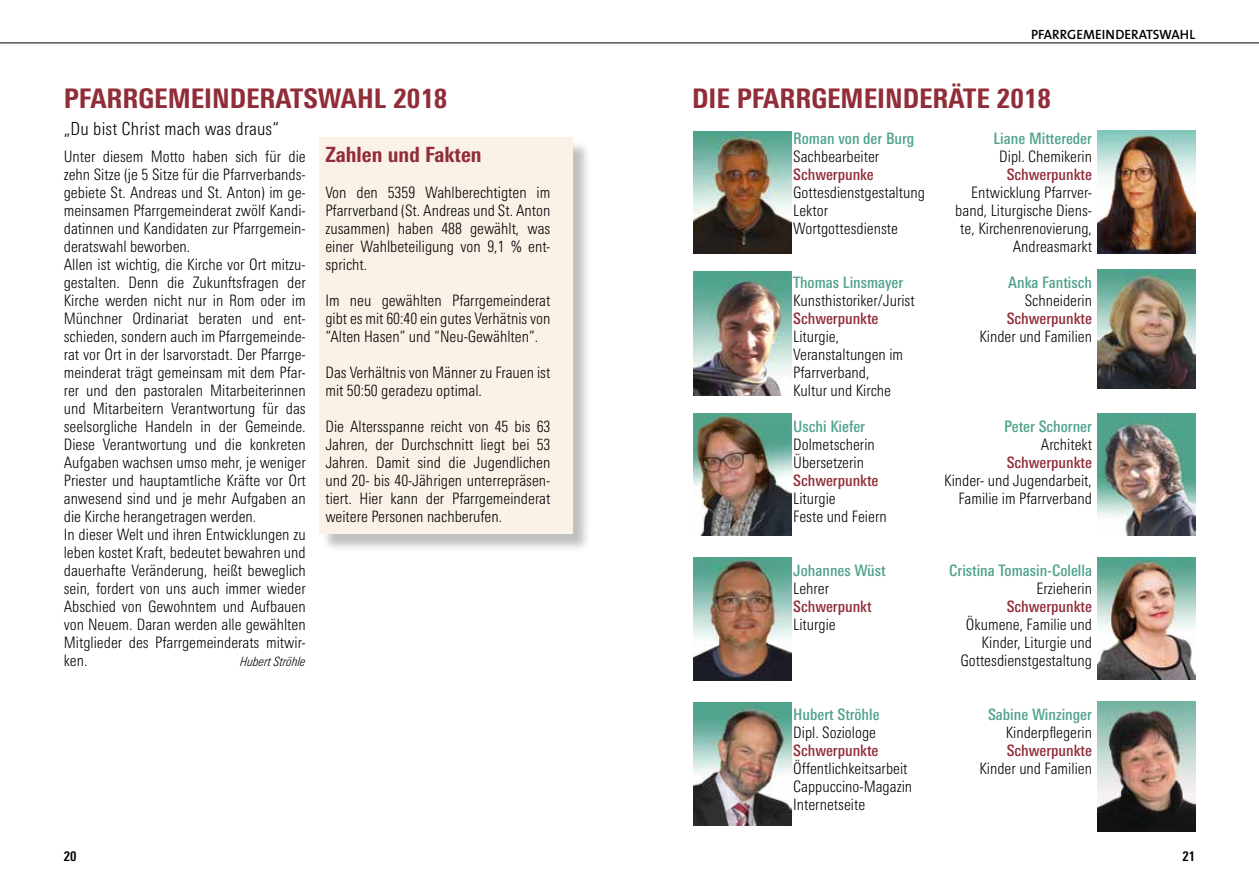
<style>
.page{position:relative;width:1259px;height:893px;background:#fff}
.page>*{position:absolute;margin:0;border:0;box-sizing:border-box;transform-origin:0 0}
.t1{font:800 condensed 27px "Linotype Univers";color:#912d38}
.t2{font:800 condensed 21px "Linotype Univers";color:#912d38}
.t3{font:300 condensed 18px "Linotype Univers";letter-spacing:.01em;color:#000}
.t4{font:300 condensed 15.75px/18px "Linotype Univers";color:#000}
.t5{font:500 condensed 15.75px "Linotype Univers";color:#50a28c}
.t6{font:500 condensed 15.75px "Linotype Univers";color:#912d38}
.t7{font:600 13.5px "The Sans";color:#000}
.t8{font:700 condensed 13.5px "Linotype Univers";color:#000}
.t9{font:italic 300 condensed 12.75px "Linotype Univers";color:#000}
</style>
<div class="page">
<hr style="left:0;top:43px;width:1259px;height:1px;background:#000">
<div style="left:321px;top:140px;width:270px;height:413px;background:#000;opacity:.25"></div>
<div style="left:319px;top:138px;width:253px;height:396px;background:#faf1e7"></div>
<img style="left:1097px;top:557px;width:98px;height:122px">
<img style="left:693px;top:703px;width:98px;height:122px">
<img style="left:693px;top:557px;width:98px;height:123px">
<img style="left:1097px;top:131px;width:98px;height:122px">
<img style="left:693px;top:271px;width:98px;height:124px">
<img style="left:1097px;top:413px;width:98px;height:123px">
<img style="left:693px;top:131px;width:98px;height:122px">
<img style="left:1097px;top:701px;width:98px;height:131px">
<img style="left:693px;top:413px;width:98px;height:123px">
<img style="left:1097px;top:269px;width:98px;height:119px">
<h1 class="t1" style="left:64px;top:82px;width:385px">PFARRGEMEINDERATSWAHL 2018</h1>
<p class="t3" style="left:64px;top:118px;width:217px">„Du bist Christ mach was draus“</p>
<p class="t4" style="left:64px;top:147px;width:243px">Unter diesem Motto haben sich für die zehn Sitze (je 5 Sitze für die Pfarrverbands&shy;gebiete St. Andreas und St. Anton) im ge&shy;meinsamen Pfarrgemeinderat zwölf Kandi&shy;datinnen und Kandidaten zur Pfarrgemein&shy;deratswahl beworben.<br>Allen ist wichtig, die Kirche vor Ort mitzu&shy;gestalten. Denn die Zukunftsfragen der Kirche werden nicht nur in Rom oder im Münchner Ordinariat beraten und ent&shy;schieden, sondern auch im Pfarrgemeinde&shy;rat vor Ort in der Isarvorstadt. Der Pfarrge&shy;meinderat trägt gemeinsam mit dem Pfar&shy;rer und den pastoralen Mitarbeiterinnen und Mitarbeitern Verantwortung für das seelsorgliche Handeln in der Gemeinde.<br>Diese Verantwortung und die konkreten Aufgaben wachsen umso mehr, je weniger Priester und hauptamtliche Kräfte vor Ort anwesend sind und je mehr Aufgaben an die Kirche herangetragen werden.<br>In dieser Welt und ihren Entwicklungen zu leben kostet Kraft, bedeutet bewahren und dauerhafte Veränderung, heißt beweglich sein, fordert von uns auch immer wieder Abschied von Gewohntem und Aufbauen von Neuem. Daran werden alle gewählten Mitglieder des Pfarrgemeinderats mitwir&shy;ken.</p>
<h2 class="t2" style="left:325px;top:142px;width:158px">Zahlen und Fakten</h2>
<p class="t4" style="left:325px;top:183px;width:227px;text-align:justify">Von den 5359 Wahlberechtigten im Pfarrverband (St. Andreas und St. Anton zusammen) haben 488 gewählt, was einer Wahlbeteiligung von 9,1 % ent&shy;spricht.</p>
<p class="t4" style="left:325px;top:291px;width:227px;text-align:justify">Im neu gewählten Pfarrgemeinderat gibt es mit 60:40 ein gutes Verhätnis von “Alten Hasen” und “Neu-Gewählten”.</p>
<p class="t4" style="left:325px;top:363px;width:227px">Das Verhältnis von Männer zu Frauen ist mit 50:50 geradezu optimal.</p>
<p class="t4" style="left:325px;top:417px;width:227px;text-align:justify">Die Altersspanne reicht von 45 bis 63<br>Jahren, der Durchschnitt liegt bei 53<br>Jahren. Damit sind die Jugendlichen und 20- bis 40-Jährigen unterrepräsen&shy;tiert. Hier kann der Pfarrgemeinderat weitere Personen nachberufen.</p>
<p class="t9" style="left:240px;top:654px;width:67px">Hubert Ströhle</p>
<p class="t7" style="left:1031px;top:23px;width:166px">PFARRGEMEINDERATSWAHL</p>
<h1 class="t1" style="left:692px;top:82px;width:360px">DIE PFARRGEMEINDERÄTE 2018</h1>
<p class="t5" style="left:793px;top:129px;width:122px">Roman von der Burg</p>
<p class="t4" style="left:793px;top:147px;width:88px">Sachbearbeiter</p>
<p class="t6" style="left:793px;top:165px;width:82px">Schwerpunke</p>
<p class="t4" style="left:793px;top:183px;width:133px">Gottesdienstgestaltung<br>Lektor<br>Wortgottesdienste</p>
<p class="t5" style="left:793px;top:273px;width:111px">Thomas Linsmayer</p>
<p class="t4" style="left:793px;top:291px;width:123px">Kunsthistoriker/Jurist</p>
<p class="t6" style="left:793px;top:309px;width:87px">Schwerpunkte</p>
<p class="t4" style="left:793px;top:327px;width:111px">Liturgie,<br>Veranstaltungen im<br>Pfarrverband,<br>Kultur und Kirche</p>
<p class="t5" style="left:793px;top:417px;width:73px">Uschi Kiefer</p>
<p class="t4" style="left:793px;top:435px;width:83px">Dolmetscherin<br>Übersetzerin</p>
<p class="t6" style="left:793px;top:471px;width:87px">Schwerpunkte</p>
<p class="t4" style="left:793px;top:489px;width:95px">Liturgie<br>Feste und Feiern</p>
<p class="t5" style="left:793px;top:561px;width:94px">Johannes Wüst</p>
<p class="t4" style="left:793px;top:579px;width:37px">Lehrer</p>
<p class="t6" style="left:793px;top:597px;width:80px">Schwerpunkt</p>
<p class="t4" style="left:793px;top:616px;width:44px">Liturgie</p>
<p class="t5" style="left:793px;top:705px;width:88px">Hubert Ströhle</p>
<p class="t4" style="left:793px;top:723px;width:84px">Dipl. Soziologe</p>
<p class="t6" style="left:793px;top:741px;width:87px">Schwerpunkte</p>
<p class="t4" style="left:793px;top:760px;width:121px">Öffentlichkeitsarbeit<br>Cappuccino-Magazin<br>Internetseite</p>
<p class="t5" style="left:993px;top:129px;width:100px">Liane Mittereder</p>
<p class="t4" style="left:999px;top:147px;width:94px">Dipl. Chemikerin</p>
<p class="t6" style="left:1006px;top:165px;width:87px">Schwerpunkte</p>
<p class="t4" style="left:955px;top:183px;width:138px;text-align:right">Entwicklung Pfarrver&shy;band, Liturgische Diens&shy;te, Kirchenrenovierung,<br>Andreasmarkt</p>
<p class="t5" style="left:1008px;top:273px;width:85px">Anka Fantisch</p>
<p class="t4" style="left:1024px;top:291px;width:69px">Schneiderin</p>
<p class="t6" style="left:1006px;top:309px;width:87px">Schwerpunkte</p>
<p class="t4" style="left:979px;top:327px;width:114px">Kinder und Familien</p>
<p class="t5" style="left:1004px;top:417px;width:89px">Peter Schorner</p>
<p class="t4" style="left:1041px;top:435px;width:53px">Architekt</p>
<p class="t6" style="left:1006px;top:453px;width:87px">Schwerpunkte</p>
<p class="t4" style="left:944px;top:471px;width:149px;text-align:right">Kinder- und Jugendarbeit,<br>Familie im Pfarrverband</p>
<p class="t5" style="left:949px;top:561px;width:144px">Cristina Tomasin-Colella</p>
<p class="t4" style="left:1036px;top:579px;width:57px">Erzieherin</p>
<p class="t6" style="left:1006px;top:597px;width:87px">Schwerpunkte</p>
<p class="t4" style="left:960px;top:615px;width:133px;text-align:right">Ökumene, Familie und<br>Kinder, Liturgie und<br>Gottesdienstgestaltung</p>
<p class="t5" style="left:988px;top:705px;width:105px">Sabine Winzinger</p>
<p class="t4" style="left:1005px;top:723px;width:88px">Kinderpflegerin</p>
<p class="t6" style="left:1006px;top:741px;width:87px">Schwerpunkte</p>
<p class="t4" style="left:979px;top:759px;width:114px">Kinder und Familien</p>
<p class="t8" style="left:64px;top:848px;width:14px">20</p>
<p class="t8" style="left:1182px;top:848px;width:14px">21</p>
</div>
